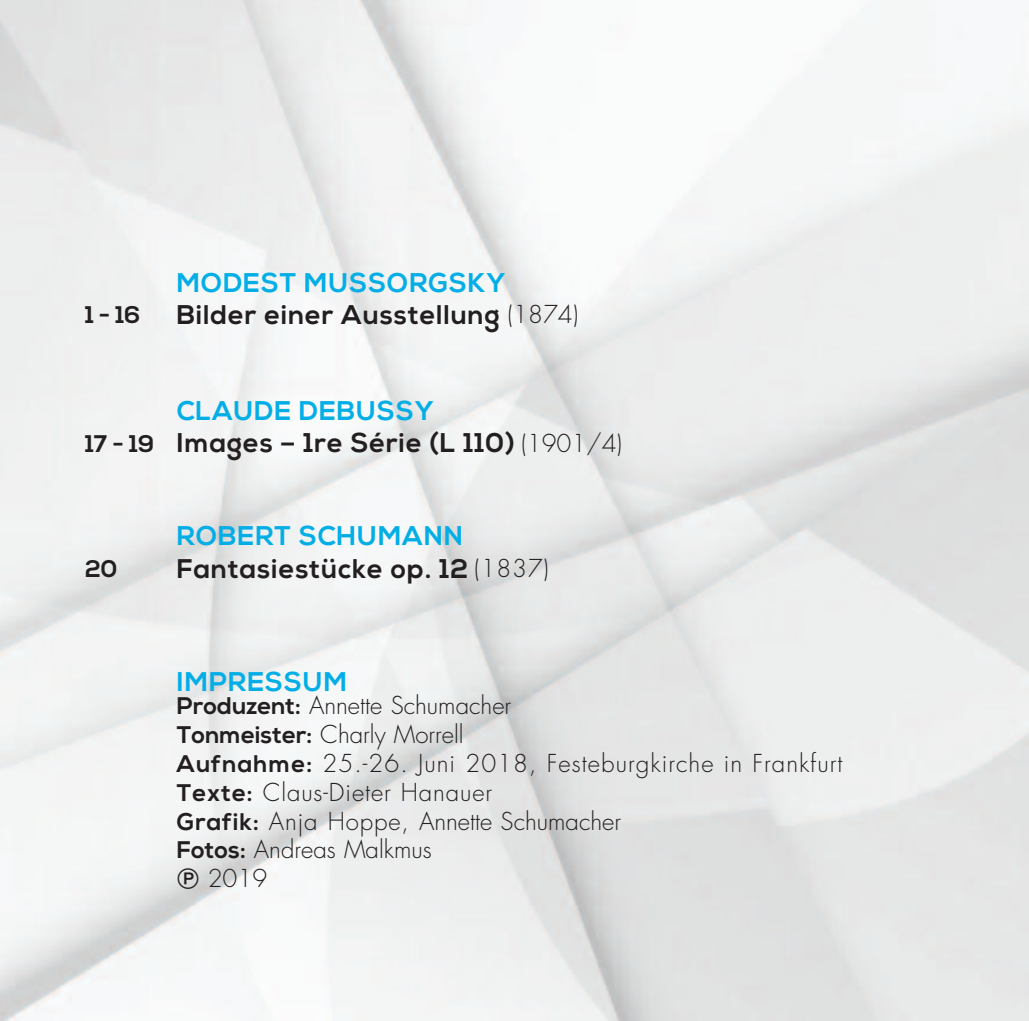
<style>
.page{position:relative;width:1029px;height:1021px;background:#fff}
.page>*{position:absolute;margin:0;border:0;box-sizing:border-box;transform-origin:0 0}
.t1{font:700 27px/32.4px "Nexa";letter-spacing:.035em;color:#231f20}
.t2{font:700 27px "Nexa";letter-spacing:.035em;color:#03aee6}
.t3{font:300 24px "Futura";color:#231f20}
.t4{font:300 24px "Futura";letter-spacing:.045em;color:#231f20}
.t5{font:300 24px "Futura";letter-spacing:.035em;color:#231f20}
.t6{font:700 24px "Nexa";color:#231f20}
.s1{font-family:"Futura";font-weight:300;font-size:24px}
.s2{color:#03aee6}
.s3{font-size:24px}
.s4{font-family:"Nexa";font-weight:700}
</style>
<div class="page">
<svg style="left:178px;top:868px;width:21px;height:21px"></svg>
<p class="t2" style="left:177px;top:273px;width:330px">MODEST MUSSORGSKY</p>
<p class="t6" style="left:85px;top:307px;width:57px">1-16</p>
<p class="t1" style="left:177px;top:301px;width:403px">Bilder einer Ausstellung <span class="s1">(1874)</span></p>
<p class="t1" style="left:85px;top:397px;width:539px;text-indent:92px"><span class="s2">CLAUDE DEBUSSY<br></span><span class="s3">17 - 19</span> Images – 1re Série (L 110) <span class="s1">(1901/4)</span></p>
<p class="t2" style="left:177px;top:526px;width:288px">ROBERT SCHUMANN</p>
<p class="t6" style="left:85px;top:560px;width:34px">20</p>
<p class="t1" style="left:177px;top:554px;width:374px">Fantasiestücke op. 12 <span class="s1">(1837)</span></p>
<p class="t2" style="left:177px;top:671px;width:172px">IMPRESSUM</p>
<p class="t3" style="left:177px;top:694px;width:336px"><span class="s4">Produzent:</span> Annette Schumacher</p>
<p class="t3" style="left:177px;top:723px;width:288px"><span class="s4">Tonmeister:</span> Charly Morrell</p>
<p class="t4" style="left:177px;top:752px;width:667px"><span class="s4">Aufnahme:</span> 25.-26. Juni 2018, Festeburgkirche in Frankfurt</p>
<p class="t5" style="left:177px;top:781px;width:317px"><span class="s4">Texte:</span> Claus-Dieter Hanauer</p>
<p class="t3" style="left:177px;top:809px;width:446px"><span class="s4">Grafik:</span> Anja Hoppe, Annette Schumacher</p>
<p class="t3" style="left:177px;top:838px;width:256px"><span class="s4">Fotos:</span> Andreas Malkmus</p>
<p class="t3" style="left:208px;top:867px;width:61px">2019</p>
</div>
